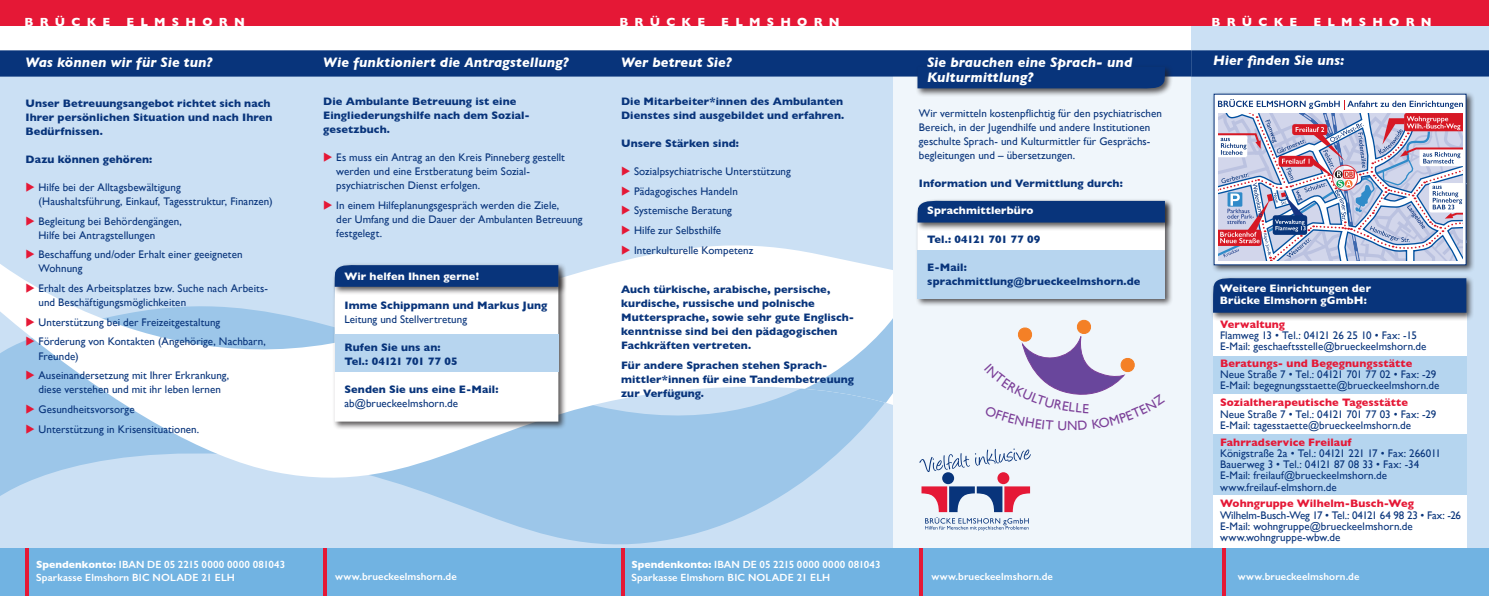
<style>
.page{position:relative;width:1489px;height:596px;background:#fff}
.page>*{position:absolute;margin:0;border:0;box-sizing:border-box;transform-origin:0 0}
.t1{font:italic 700 14px/15px "Gill Sans";color:#fff}
.t2{font:13.3px "Gill Sans";color:#7c4099}
.t3{font:700 12px "Gill Sans";letter-spacing:.52em;color:#fff}
.t4{font:11px/14px "Gill Sans";letter-spacing:.005em;color:#08347b}
.t5{font:700 11px/14px "Gill Sans";letter-spacing:.01em;color:#08347b}
.t6{font:700 11px "Gill Sans";letter-spacing:.005em;color:#e51836}
.t7{font:700 11px/12px "Gill Sans";letter-spacing:.01em;color:#fff}
.t8{font:700 11px "Gill Sans";letter-spacing:-.035em;color:#08347b}
.t9{font:600 10.5px/13.3px "Gill Sans";letter-spacing:.01em;color:#fff}
.s1{color:#e51836}
.s2{font-weight:700}
</style>
<div class="page">
<div style="left:1191px;top:12px;width:297px;height:57px;background:#cbe0f4"></div>
<div style="left:0;top:0;width:1488px;height:26px;background:#e51836"></div>
<div style="left:0;top:51px;width:1488px;height:498px;background:#cbe0f4"></div>
<svg style="left:449px;top:501px;width:323px;height:44px;fill:#9cc6e9"></svg>
<svg style="left:0;top:245px;width:893px;height:256px"></svg>
<svg style="left:619px;top:312px;width:274px;height:189px"></svg>
<div style="left:893px;top:77px;width:298px;height:471px;background:#f0f6fb"></div>
<div style="left:1191px;top:50px;width:297px;height:27px;background:#08347b"></div>
<div style="left:1212px;top:494px;width:254px;height:54px;background:#fff"></div>
<div style="left:1212px;top:313px;width:254px;height:44px;background:#fff"></div>
<div style="left:1212px;top:355px;width:254px;height:39px;background:#b5d5ef"></div>
<div style="left:1212px;top:433px;width:254px;height:61px;background:#b5d5ef"></div>
<div style="left:1212px;top:394px;width:254px;height:39px;background:#fff"></div>
<div style="left:1210px;top:275px;width:264px;height:46px;background:#231f20;opacity:.75"></div>
<div style="left:1212px;top:277px;width:254px;height:35px;background:#08347b"></div>
<div style="left:0;top:50px;width:1191px;height:27px;background:#08347b"></div>
<div style="left:0;top:548px;width:1488px;height:47px;background:#71b3e2"></div>
<svg style="left:1222px;top:548px;width:3px;height:47px"></svg>
<hr style="left:323px;top:548px;width:4px;height:47px;background:#e51836">
<svg style="left:919px;top:548px;width:3px;height:47px"></svg>
<hr style="left:26px;top:548px;width:3px;height:47px;background:#e51836">
<hr style="left:621px;top:548px;width:4px;height:47px;background:#e51836">
<div style="left:332px;top:270px;width:235px;height:159px;background:#231f20;opacity:.75"></div>
<div style="left:914px;top:199px;width:259px;height:108px;background:#231f20;opacity:.75"></div>
<div style="left:332px;top:262px;width:235px;height:33px;background:#231f20;opacity:.75"></div>
<svg style="left:334px;top:264px;width:224px;height:157px;background:#c8d5e5"></svg>
<div style="left:914px;top:64px;width:258px;height:33px;background:#231f20;opacity:.75"></div>
<div style="left:917px;top:67px;width:248px;height:22px;background:#08347b"></div>
<div style="left:914px;top:198px;width:259px;height:33px;background:#231f20;opacity:.75"></div>
<svg style="left:916px;top:200px;width:248px;height:98px"></svg>
<div style="left:1210px;top:91px;width:264px;height:182px;background:#231f20;opacity:.75"></div>
<hr style="left:1213px;top:98px;width:4px;height:164px;background:#738fb7">
<div style="left:1217px;top:98px;width:247px;height:15px;background:#fff"></div>
<svg style="left:1215px;top:99px;width:249px;height:164px"></svg>
<div style="left:997px;top:472px;width:12px;height:12px;background:#e51836;border-radius:50%"></div>
<div style="left:942px;top:472px;width:12px;height:12px;background:#08347b;border-radius:50%"></div>
<svg style="left:919px;top:448px;width:111px;height:24px"></svg>
<svg style="left:921px;top:486px;width:109px;height:44px"></svg>
<svg style="left:1018px;top:319px;width:117px;height:76px"></svg>
<p class="t3" style="left:25px;top:12px;width:87px">BRÜCKE</p>
<p class="t3" style="left:126px;top:12px;width:120px">ELMSHORN</p>
<p class="t3" style="left:619px;top:12px;width:87px">BRÜCKE</p>
<p class="t3" style="left:721px;top:12px;width:120px">ELMSHORN</p>
<p class="t1" style="left:26px;top:54px;width:188px">Was können wir für Sie tun?</p>
<p class="t1" style="left:1212px;top:53px;width:133px">Hier finden Sie uns:</p>
<p class="t5" style="left:26px;top:96px;width:248px">Unser Betreuungsangebot richtet sich nach<br>Ihrer persönlichen Situation und nach Ihren<br>Bedürfnissen.</p>
<p class="t5" style="left:26px;top:152px;width:128px">Dazu können gehören:</p>
<p class="t4" style="left:39px;top:180px;width:235px;text-indent:-13px"><span class="s1">◆</span> Hilfe bei der Alltagsbewältigung<br>(Haushaltsführung, Einkauf, Tagesstruktur, Finanzen)</p>
<p class="t4" style="left:39px;top:214px;width:145px;text-indent:-13px"><span class="s1">◆</span> Begleitung bei Behördengängen,<br>Hilfe bei Antragstellungen</p>
<p class="t4" style="left:39px;top:247px;width:206px;text-indent:-13px"><span class="s1">◆</span> Beschaffung und/oder Erhalt einer geeigneten<br>Wohnung</p>
<p class="t4" style="left:39px;top:281px;width:231px;text-indent:-13px"><span class="s1">◆</span> Erhalt des Arbeitsplatzes bzw. Suche nach Arbeits&shy;und Beschäftigungsmöglichkeiten</p>
<p class="t4" style="left:26px;top:315px;width:196px"><span class="s1">◆</span> Unterstützung bei der Freizeitgestaltung</p>
<p class="t4" style="left:39px;top:334px;width:229px;text-indent:-13px"><span class="s1">◆</span> Förderung von Kontakten (Angehörige, Nachbarn,<br>Freunde)</p>
<p class="t4" style="left:26px;top:368px;width:205px;text-align:center"><span class="s1">◆</span> Auseinandersetzung mit Ihrer Erkrankung, diese verstehen und mit ihr leben lernen</p>
<p class="t4" style="left:26px;top:402px;width:111px"><span class="s1">◆</span> Gesundheitsvorsorge</p>
<p class="t4" style="left:26px;top:421px;width:175px"><span class="s1">◆</span> Unterstützung in Krisensituationen.</p>
<p class="t3" style="left:1211px;top:12px;width:87px">BRÜCKE</p>
<p class="t3" style="left:1313px;top:12px;width:120px">ELMSHORN</p>
<p class="t1" style="left:323px;top:54px;width:247px">Wie funktioniert die Antragstellung?</p>
<p class="t5" style="left:323px;top:94px;width:208px">Die Ambulante Betreuung ist eine<br>Eingliederungshilfe nach dem Sozial&shy;gesetzbuch.</p>
<p class="t4" style="left:336px;top:150px;width:230px;text-indent:-13px"><span class="s1">◆</span> Es muss ein Antrag an den Kreis Pinneberg gestellt werden und eine Erstberatung beim Sozial&shy;psychiatrischen Dienst erfolgen.</p>
<p class="t4" style="left:336px;top:198px;width:248px;text-indent:-13px"><span class="s1">◆</span> In einem Hilfeplanungsgespräch werden die Ziele,<br>der Umfang und die Dauer der Ambulanten Betreuung festgelegt.</p>
<p class="t1" style="left:927px;top:54px;width:207px">Sie brauchen eine Sprach- und<br>Kulturmittlung?</p>
<p class="t4" style="left:918px;top:106px;width:244px">Wir vermitteln kostenpflichtig für den psychiatrischen Bereich, in der Jugendhilfe und andere Institutionen geschulte Sprach- und Kulturmittler für Gesprächs&shy;begleitungen und – übersetzungen.</p>
<p class="t5" style="left:918px;top:176px;width:205px">Information und Vermittlung durch:</p>
<p class="t1" style="left:621px;top:54px;width:112px">Wer betreut Sie?</p>
<p class="t5" style="left:621px;top:94px;width:225px">Die Mitarbeiter*innen des Ambulanten<br>Dienstes sind ausgebildet und erfahren.</p>
<p class="t5" style="left:621px;top:136px;width:119px">Unsere Stärken sind:</p>
<p class="t4" style="left:621px;top:164px;width:171px"><span class="s1">◆</span> Sozialpsychiatrische Unterstützung</p>
<p class="t4" style="left:621px;top:184px;width:118px"><span class="s1">◆</span> Pädagogisches Handeln</p>
<p class="t4" style="left:621px;top:203px;width:112px"><span class="s1">◆</span> Systemische Beratung</p>
<p class="t4" style="left:621px;top:223px;width:102px"><span class="s1">◆</span> Hilfe zur Selbsthilfe</p>
<p class="t4" style="left:621px;top:243px;width:134px"><span class="s1">◆</span> Interkulturelle Kompetenz</p>
<p class="t5" style="left:621px;top:282px;width:235px">Auch türkische, arabische, persische, kurdische, russische und polnische Muttersprache, sowie sehr gute Englisch&shy;kenntnisse sind bei den pädagogischen Fachkräften vertreten.</p>
<p class="t5" style="left:621px;top:357px;width:234px">Für andere Sprachen stehen Sprach&shy;mittler*innen für eine Tandembetreuung zur Verfügung.</p>
<p class="t7" style="left:927px;top:204px;width:108px">Sprachmittlerbüro</p>
<p class="t8" style="left:927px;top:230px;width:115px">Tel.: 04121 701 77 09</p>
<p class="t5" style="left:927px;top:259px;width:214px">E-Mail: sprachmittlung@brueckeelmshorn.de</p>
<p class="t7" style="left:344px;top:270px;width:136px">Wir helfen Ihnen gerne!</p>
<p class="t5" style="left:344px;top:298px;width:204px">Imme Schippmann und Markus Jung</p>
<p class="t4" style="left:344px;top:312px;width:124px">Leitung und Stellvertretung</p>
<p class="t5" style="left:344px;top:340px;width:115px">Rufen Sie uns an:<br>Tel.: 04121 701 77 05</p>
<p class="t5" style="left:344px;top:382px;width:155px">Senden Sie uns eine E-Mail:</p>
<p class="t4" style="left:344px;top:396px;width:115px">ab@brueckeelmshorn.de</p>
<p class="t7" style="left:1219px;top:282px;width:153px">Weitere Einrichtungen der<br>Brücke Elmshorn gGmbH:</p>
<p class="t6" style="left:1219px;top:315px;width:67px">Verwaltung</p>
<p class="t4" style="left:1219px;top:329px;width:208px;line-height:11.2px">Flamweg 13 • Tel.: 04121 26 25 10 • Fax: -15<br>E-Mail: geschaeftsstelle@brueckeelmshorn.de</p>
<p class="t6" style="left:1219px;top:354px;width:194px">Beratungs- und Begegnungsstätte</p>
<p class="t4" style="left:1219px;top:368px;width:221px;line-height:11.2px">Neue Straße 7 • Tel.: 04121 701 77 02 • Fax: -29<br>E-Mail: begegnungsstaette@brueckeelmshorn.de</p>
<p class="t6" style="left:1219px;top:393px;width:189px">Sozialtherapeutische Tagesstätte</p>
<p class="t4" style="left:1219px;top:408px;width:218px;line-height:11.2px">Neue Straße 7 • Tel.: 04121 701 77 03 • Fax: -29<br>E-Mail: tagesstaette@brueckeelmshorn.de</p>
<p class="t6" style="left:1219px;top:433px;width:133px">Fahrradservice Freilauf</p>
<p class="t4" style="left:1219px;top:447px;width:222px;line-height:11.2px">Königstraße 2a • Tel.: 04121 221 17 • Fax: 266011<br>Bauerweg 3 • Tel.: 04121 87 08 33 • Fax: -34<br>E-Mail: freilauf@brueckeelmshorn.de www.freilauf-elmshorn.de</p>
<p class="t6" style="left:1219px;top:494px;width:195px">Wohngruppe Wilhelm-Busch-Weg</p>
<p class="t4" style="left:1219px;top:509px;width:242px;line-height:11.2px">Wilhelm-Busch-Weg 17 • Tel.: 04121 64 98 23 • Fax: -26<br>E-Mail: wohngruppe@brueckeelmshorn.de www.wohngruppe-wbw.de</p>
<p class="t2" style="left:1067px;top:418px;width:12px">N</p>
<p class="t9" style="left:36px;top:557px;width:250px"><span class="s2">Spendenkonto:</span> IBAN DE 05 2215 0000 0000 081043<br>Sparkasse Elmshorn BIC NOLADE 21 ELH</p>
<p class="t9" style="left:631px;top:557px;width:250px"><span class="s2">Spendenkonto:</span> IBAN DE 05 2215 0000 0000 081043</p>
<p class="t9" style="left:335px;top:569px;width:123px">www.brueckeelmshorn.de</p>
<p class="t9" style="left:631px;top:570px;width:200px">Sparkasse Elmshorn BIC NOLADE 21 ELH</p>
<p class="t9" style="left:931px;top:569px;width:123px">www.brueckeelmshorn.de</p>
<p class="t9" style="left:1237px;top:569px;width:123px">www.brueckeelmshorn.de</p>
</div>
